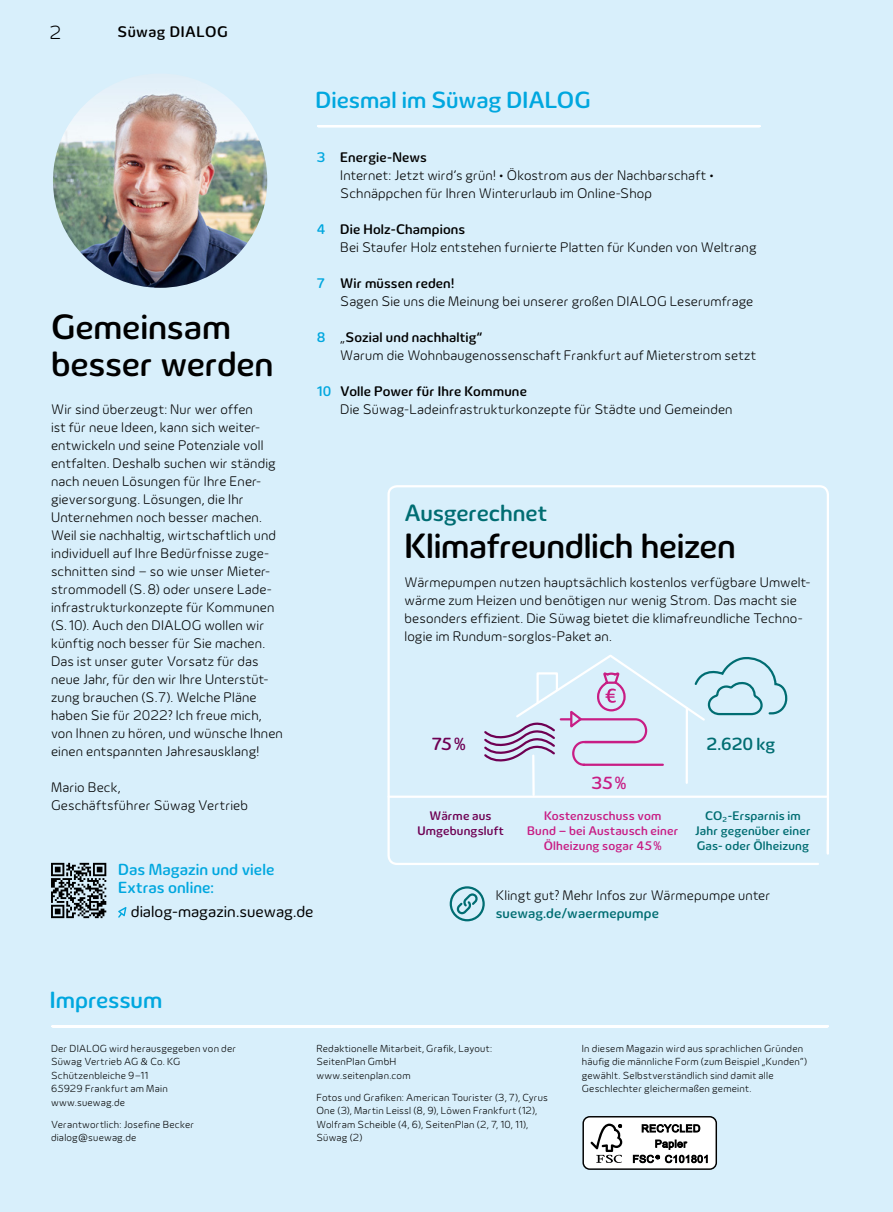
<style>
.page{position:relative;width:893px;height:1212px;background:#d8effb}
.page>*{position:absolute;margin:0;border:0;box-sizing:border-box;transform-origin:0 0}
.t1{font:500 36px/37.5px "Innogy";letter-spacing:-.005em;color:#000}
.t2{font:500 24px "Innogy";letter-spacing:-.005em;color:#00a7df}
.t3{font:500 24px "Innogy";letter-spacing:-.005em;color:#006d72}
.t4{font:300 19.5px "Innogy";color:#000}
.t5{font:500 18px "Innogy";color:#006d72}
.t6{font:500 18px "Innogy";color:#c81d84}
.t7{font:500 18px "Innogy";color:#6e0053}
.t8{font:500 16.5px/18px "Innogy";letter-spacing:.005em;color:#00a7df}
.t9{font:16.5px "Innogy";color:#000}
.t10{font:500 15.75px "Innogy";letter-spacing:.03em;color:#000}
.t11{font:300 14.25px/18px "Innogy";letter-spacing:.01em;color:#000}
.t12{font:500 14.25px "Innogy";letter-spacing:.01em;color:#006d72}
.t13{font:500 12.75px/15px "Innogy";letter-spacing:.01em;color:#c81d84;text-align:center}
.t14{font:500 12.75px/15px "Innogy";letter-spacing:.015em;color:#006d72;text-align:center}
.t15{font:500 12.75px/15px "Innogy";letter-spacing:.015em;color:#6e0053;text-align:center}
.t16{font:300 10.5px/13.5px "Innogy";letter-spacing:.02em;color:#000}
.s1{font-weight:500;color:#00a7df}
.s2{font-weight:500}
</style>
<div class="page">
<img style="left:53px;top:73px;width:214px;height:215px;border-radius:107px">
<svg style="left:318px;top:125px;width:442px;height:2px"></svg>
<svg style="left:118px;top:907px;width:8px;height:11px"></svg>
<svg style="left:51px;top:863px;width:55px;height:55px"></svg>
<hr style="left:52px;top:1025px;width:776px;height:2px;background:#fff">
<div style="left:583px;top:1117px;width:133px;height:52px;background:#fff;border-radius:7px"></div>
<div style="left:582px;top:1116px;width:135px;height:54px;border:1px solid #000;border-radius:7px"></div>
<svg style="left:590px;top:1123px;width:32px;height:40px"></svg>
<svg style="left:642px;top:1124px;width:58px;height:8px"></svg>
<svg style="left:633px;top:1139px;width:75px;height:24px"></svg>
<svg style="left:387px;top:485px;width:442px;height:380px"></svg>
<svg style="left:454px;top:892px;width:26px;height:24px"></svg>
<div style="left:450px;top:886px;width:35px;height:35px;border:2px solid #006d72;border-radius:50%"></div>
<hr style="left:532px;top:756px;width:3px;height:39px;background:#fff">
<hr style="left:686px;top:708px;width:2px;height:75px;background:#fff">
<hr style="left:389px;top:795px;width:437px;height:3px;background:#fff">
<svg style="left:482px;top:653px;width:306px;height:114px"></svg>
<h3 class="t4" style="left:50px;top:21px;width:13px">2</h3>
<p class="t10" style="left:117px;top:22px;width:112px">Süwag DIALOG</p>
<h1 class="t1" style="left:51px;top:308px;width:224px">Gemeinsam besser werden</h1>
<p class="t11" style="left:51px;top:400px;width:233px">Wir sind überzeugt: Nur wer offen<br>ist für neue Ideen, kann sich weiter&shy;entwickeln und seine Potenziale voll entfalten. Deshalb suchen wir ständig nach neuen Lösungen für Ihre Ener&shy;gieversorgung. Lösungen, die Ihr Unternehmen noch besser machen.<br>Weil sie nachhaltig, wirtschaftlich und individuell auf Ihre Bedürfnisse zuge&shy;schnitten sind – so wie unser Mieter&shy;strommodell (S.8) oder unsere Lade&shy;infrastrukturkonzepte für Kommunen (S.10). Auch den DIALOG wollen wir künftig noch besser für Sie machen.<br>Das ist unser guter Vorsatz für das neue Jahr, für den wir Ihre Unterstüt&shy;zung brauchen (S.7). Welche Pläne haben Sie für 2022? Ich freue mich, von Ihnen zu hören, und wünsche Ihnen einen entspannten Jahresausklang!</p>
<p class="t11" style="left:51px;top:778px;width:199px">Mario Beck,<br>Geschäftsführer Süwag Vertrieb</p>
<h2 class="t2" style="left:316px;top:86px;width:276px">Diesmal im Süwag DIALOG</h2>
<p class="t11" style="left:340px;top:148px;width:375px;text-indent:-23px"><span class="s1">3</span> <span class="s2">Energie-News<br></span>Internet: Jetzt wird’s grün! • Ökostrom aus der Nachbarschaft •<br>Schnäppchen für Ihren Winterurlaub im Online-Shop</p>
<p class="t11" style="left:340px;top:220px;width:418px;text-indent:-23px"><span class="s1">4</span> <span class="s2">Die Holz-Champions<br></span>Bei Staufer Holz entstehen furnierte Platten für Kunden von Weltrang</p>
<p class="t11" style="left:340px;top:274px;width:415px;text-indent:-23px"><span class="s1">7</span> <span class="s2">Wir müssen reden!<br></span>Sagen Sie uns die Meinung bei unserer großen DIALOG Leserumfrage</p>
<p class="t11" style="left:340px;top:328px;width:417px;text-indent:-23px"><span class="s1">8</span> „<span class="s2">Sozial und nachhaltig“<br></span>Warum die Wohnbaugenossenschaft Frankfurt auf Mieterstrom setzt</p>
<p class="t11" style="left:340px;top:382px;width:394px;text-indent:-23px"><span class="s1">10</span> <span class="s2">Volle Power für Ihre Kommune<br></span>Die Süwag-Ladeinfrastrukturkonzepte für Städte und Gemeinden</p>
<h2 class="t3" style="left:404px;top:498px;width:144px">Ausgerechnet</h2>
<h1 class="t1" style="left:404px;top:527px;width:333px">Klimafreundlich heizen</h1>
<p class="t11" style="left:404px;top:573px;width:407px">Wärmepumpen nutzen hauptsächlich kostenlos verfügbare Umwelt&shy;wärme zum Heizen und benötigen nur wenig Strom. Das macht sie besonders effizient. Die Süwag bietet die klimafreundliche Techno&shy;logie im Rundum-sorglos-Paket an.</p>
<p class="t7" style="left:432px;top:733px;width:35px">75%</p>
<p class="t6" style="left:591px;top:773px;width:37px">35%</p>
<p class="t5" style="left:706px;top:733px;width:70px">2.620 kg</p>
<p class="t15" style="left:417px;top:808px;width:88px">Wärme aus<br>Umgebungsluft</p>
<p class="t13" style="left:527px;top:808px;width:153px">Kostenzuschuss vom<br>Bund – bei Austausch einer<br>Ölheizung sogar 45%</p>
<p class="t14" style="left:695px;top:808px;width:117px">CO<sub>2</sub>-Ersparnis im<br>Jahr gegenüber einer<br>Gas- oder Ölheizung</p>
<p class="t8" style="left:118px;top:860px;width:158px">Das Magazin und viele<br>Extras online:</p>
<p class="t9" style="left:131px;top:902px;width:184px">dialog-magazin.suewag.de</p>
<h2 class="t2" style="left:50px;top:986px;width:114px">Impressum</h2>
<p class="t11" style="left:496px;top:886px;width:276px">Klingt gut? Mehr Infos zur Wärmepumpe unter</p>
<p class="t12" style="left:496px;top:905px;width:165px">suewag.de/waermepumpe</p>
<p class="t16" style="left:51px;top:1041px;width:187px">Der DIALOG wird herausgegeben von der<br>Süwag Vertrieb AG &amp; Co. KG<br>Schützenbleiche 9–11<br>65929 Frankfurt am Main www.suewag.de</p>
<p class="t16" style="left:51px;top:1117px;width:145px">Verantwortlich: Josefine Becker dialog@suewag.de</p>
<p class="t16" style="left:316px;top:1041px;width:177px">Redaktionelle Mitarbeit, Grafik, Layout:<br>SeitenPlan GmbH www.seitenplan.com</p>
<p class="t16" style="left:316px;top:1090px;width:233px">Fotos und Grafiken: American Tourister (3, 7), Cyrus One (3), Martin Leissl (8, 9), Löwen Frankfurt (12), Wolfram Scheible (4, 6), SeitenPlan (2, 7, 10, 11), Süwag (2)</p>
<p class="t16" style="left:582px;top:1041px;width:227px">In diesem Magazin wird aus sprachlichen Gründen häufig die männliche Form (zum Beispiel „Kunden“) gewählt. Selbstverständlich sind damit alle Geschlechter gleichermaßen gemeint.</p>
</div>
